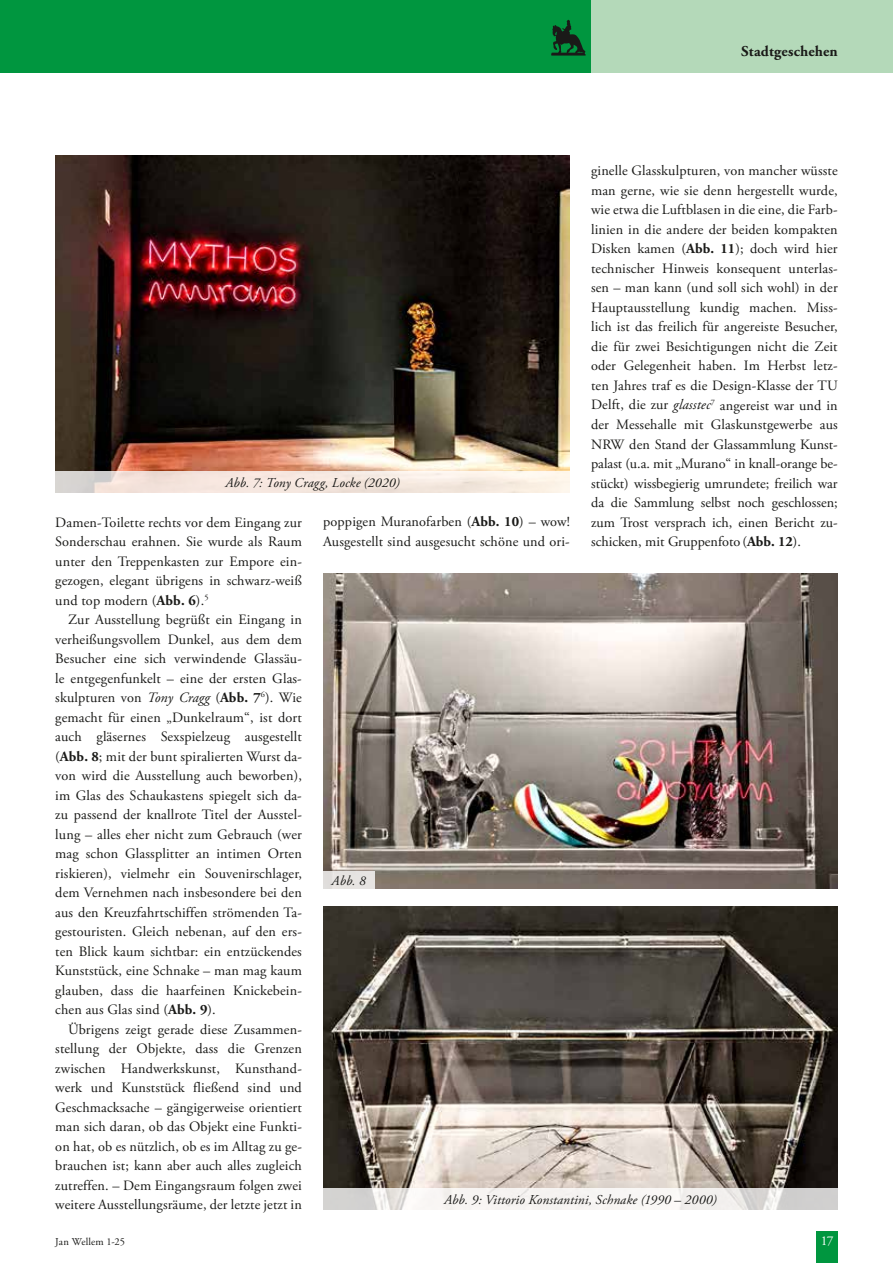
<style>
.page{position:relative;width:893px;height:1263px;background:#fff}
.page>*{position:absolute;margin:0;border:0;box-sizing:border-box;transform-origin:0 0}
.t1{font:700 15px "Adobe Garamond Pro";letter-spacing:.01em;color:#1a1a18}
.t2{font:14.25px/19.5px "Adobe Garamond Pro";letter-spacing:.01em;color:#1a1a18;text-align:justify}
.t3{font:italic 13.5px "Adobe Garamond Pro";letter-spacing:.01em;color:#1a1a18}
.t4{font:13.5px "Adobe Garamond Pro";color:#fff}
.t5{font:10.5px "Adobe Garamond Pro";letter-spacing:.01em;color:#1a1a18}
.s1{font-weight:700}
.s2{font-style:italic}
</style>
<div class="page">
<div style="left:0;top:0;width:591px;height:72px;background:#00963f"></div>
<div style="left:591px;top:0;width:302px;height:72px;background:#b4d9b9"></div>
<svg style="left:551px;top:20px;width:35px;height:36px"></svg>
<div style="left:816px;top:1231px;width:22px;height:32px;background:#00963f"></div>
<img style="left:55px;top:156px;width:515px;height:315px">
<img style="left:323px;top:573px;width:515px;height:315px">
<img style="left:323px;top:907px;width:515px;height:281px">
<div style="left:323px;top:871px;width:51px;height:17px;background:#e7e4e2"></div>
<svg style="left:323px;top:1188px;width:515px;height:22px;fill:#f4f2f0"></svg>
<svg style="left:55px;top:471px;width:515px;height:21px;background:#f2e6de"></svg>
<p class="t1" style="left:741px;top:42px;width:98px">Stadtgeschehen</p>
<p class="t2" style="left:591px;top:162px;width:248px">ginelle Glasskulpturen, von mancher wüsste man gerne, wie sie denn hergestellt wurde, wie etwa die Luftblasen in die eine, die Farb&shy;linien in die andere der beiden kompakten Disken kamen (<span class="s1">Abb. 11</span>); doch wird hier technischer Hinweis konsequent unterlas&shy;sen – man kann (und soll sich wohl) in der Hauptausstellung kundig machen. Miss&shy;lich ist das freilich für angereiste Besucher, die für zwei Besichtigungen nicht die Zeit oder Gelegenheit haben. Im Herbst letz&shy;ten Jahres traf es die Design-Klasse der TU Delft, die zur <span class="s2">glasstec</span><sup>7</sup> angereist war und in der Messehalle mit Glaskunstgewerbe aus NRW den Stand der Glassammlung Kunst&shy;palast (u.a. mit „Murano“ in knall-orange be&shy;stückt) wissbegierig umrundete; freilich war da die Sammlung selbst noch geschlossen; zum Trost versprach ich, einen Bericht zu&shy;schicken, mit Gruppenfoto (<span class="s1">Abb. 12</span>).</p>
<p class="t3" style="left:225px;top:474px;width:176px">Abb. 7: Tony Cragg, Locke (2020)</p>
<p class="t2" style="left:323px;top:513px;width:248px">poppigen Muranofarben (<span class="s1">Abb. 10</span>) – wow!<br>Ausgestellt sind ausgesucht schöne und ori-</p>
<p class="t2" style="left:55px;top:513px;width:248px">Damen-Toilette rechts vor dem Eingang zur Sonderschau erahnen. Sie wurde als Raum unter den Treppenkasten zur Empore ein&shy;gezogen, elegant übrigens in schwarz-weiß und top modern (<span class="s1">Abb. 6</span>).<sup>5</sup></p>
<p class="t2" style="left:55px;top:610px;width:248px;text-indent:13px">Zur Ausstellung begrüßt ein Eingang in verheißungsvollem Dunkel, aus dem dem Besucher eine sich verwindende Glassäu&shy;le entgegenfunkelt – eine der ersten Glas&shy;skulpturen von <span class="s2">Tony Cragg</span> (<span class="s1">Abb. 7</span><sup>6</sup>). Wie gemacht für einen „Dunkelraum“, ist dort auch gläsernes Sexspielzeug ausgestellt (<span class="s1">Abb. 8</span>; mit der bunt spiralierten Wurst da&shy;von wird die Ausstellung auch beworben), im Glas des Schaukastens spiegelt sich da&shy;zu passend der knallrote Titel der Ausstel&shy;lung – alles eher nicht zum Gebrauch (wer mag schon Glassplitter an intimen Orten riskieren), vielmehr ein Souvenirschlager, dem Vernehmen nach insbesondere bei den aus den Kreuzfahrtschiffen strömenden Ta&shy;gestouristen. Gleich nebenan, auf den ers&shy;ten Blick kaum sichtbar: ein entzückendes Kunststück, eine Schnake – man mag kaum glauben, dass die haarfeinen Knickebein&shy;chen aus Glas sind (<span class="s1">Abb. 9</span>).</p>
<p class="t2" style="left:55px;top:1020px;width:248px;text-indent:13px">Übrigens zeigt gerade diese Zusammen&shy;stellung der Objekte, dass die Grenzen zwischen Handwerkskunst, Kunsthand&shy;werk und Kunststück fließend sind und Geschmacksache – gängigerweise orientiert man sich daran, ob das Objekt eine Funkti&shy;on hat, ob es nützlich, ob es im Alltag zu ge&shy;brauchen ist; kann aber auch alles zugleich zutreffen. – Dem Eingangsraum folgen zwei weitere Ausstellungsräume, der letzte jetzt in</p>
<p class="t3" style="left:332px;top:872px;width:36px">Abb. 8</p>
<p class="t3" style="left:444px;top:1192px;width:274px">Abb. 9: Vittorio Konstantini, Schnake (1990 – 2000)</p>
<p class="t5" style="left:55px;top:1235px;width:71px">Jan Wellem 1-25</p>
<p class="t4" style="left:821px;top:1233px;width:14px">17</p>
</div>
